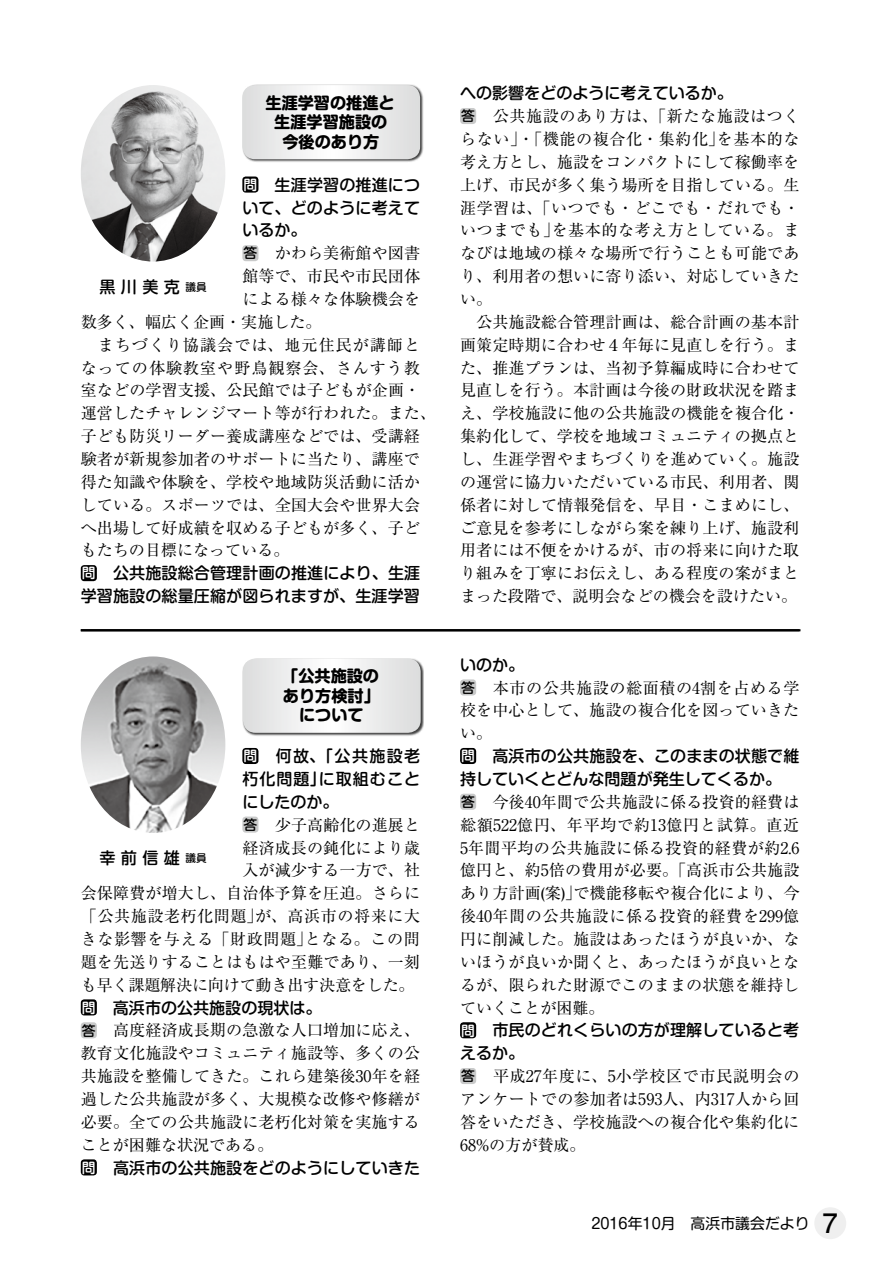
<style>
.page{position:relative;width:893px;height:1263px;background:#fff}
.page>*{position:absolute;margin:0;border:0;box-sizing:border-box;transform-origin:0 0}
.t1{font:700 16.2px/19.4px "Shin M Go Pr 6 N";color:#000;text-align:center}
.t2{font:500 16.2px "Shin M Go Pr 6 N";letter-spacing:.335em;color:#000}
.t3{font:16.05px/22.8px "Ryumin Pr 6 N";letter-spacing:.005em;color:#000;text-align:justify}
.t4{font:500 16.05px/22.8px "Shin M Go Pr 6 N";letter-spacing:.005em;color:#000}
.t5{font:16.05px "Ryumin Pr 6 N";letter-spacing:.065em;color:#000}
.t6{font:16.05px "Ryumin Pr 6 N";letter-spacing:.035em;color:#000}
.t7{font:16.05px "Ryumin Pr 6 N";letter-spacing:.04em;color:#000}
.t8{font:14.85px "Shin M Go Pr 6 N";color:#000}
.s1{font-size:13.8px;color:#fff}
.s2{font-family:"Shin M Go Pr 6 N";font-weight:500;font-size:13.8px}
.s3{font-size:10.65px}
.s4{font-family:"Futo Go B101 Pr 6 N";font-weight:700;font-size:26.85px}
</style>
<div class="page">
<div style="left:814px;top:1207px;width:32px;height:32px;background:#efefef;border-radius:50%"></div>
<hr style="left:81px;top:629px;width:719px;height:2px;background:#000">
<div style="left:242px;top:176px;width:16px;height:17px;background:#000;border-radius:3px"></div>
<div style="left:242px;top:245px;width:16px;height:16px;background:#c9caca;border-radius:3px"></div>
<div style="left:81px;top:565px;width:16px;height:16px;background:#000;border-radius:3px"></div>
<div style="left:460px;top:108px;width:16px;height:16px;background:#c9caca;border-radius:3px"></div>
<img style="left:81px;top:85px;width:144px;height:176px">
<div style="left:242px;top:748px;width:16px;height:16px;background:#000;border-radius:3px"></div>
<div style="left:242px;top:816px;width:16px;height:17px;background:#c9caca;border-radius:3px"></div>
<div style="left:81px;top:999px;width:16px;height:16px;background:#000;border-radius:3px"></div>
<div style="left:81px;top:1022px;width:16px;height:16px;background:#c9caca;border-radius:3px"></div>
<div style="left:81px;top:1159px;width:16px;height:16px;background:#000;border-radius:3px"></div>
<div style="left:460px;top:679px;width:16px;height:16px;background:#c9caca;border-radius:3px"></div>
<div style="left:460px;top:748px;width:16px;height:16px;background:#000;border-radius:3px"></div>
<div style="left:460px;top:794px;width:16px;height:16px;background:#c9caca;border-radius:3px"></div>
<div style="left:460px;top:1022px;width:16px;height:16px;background:#000;border-radius:3px"></div>
<div style="left:460px;top:1068px;width:16px;height:16px;background:#c9caca;border-radius:3px"></div>
<img style="left:81px;top:656px;width:144px;height:177px">
<div style="left:242px;top:658px;width:182px;height:78px;background:#000;opacity:.75"></div>
<svg style="left:243px;top:659px;width:178px;height:74px"></svg>
<div style="left:242px;top:85px;width:181px;height:78px;background:#000;opacity:.75"></div>
<svg style="left:242px;top:85px;width:178px;height:74px"></svg>
<p class="t1" style="left:265px;top:92px;width:131px">生涯学習の推進と生涯学習施設の今後のあり方</p>
<p class="t4" style="left:242px;top:172px;width:179px;text-align:justify"><span class="s1">問</span> 生涯学習の推進について、どのように考えているか。</p>
<p class="t3" style="left:243px;top:241px;width:178px"><span class="s2">答</span> かわら美術館や図書</p>
<p class="t3" style="left:242px;top:264px;width:179px">館等で、市民や市民団体</p>
<p class="t3" style="left:242px;top:287px;width:179px">による様々な体験機会を</p>
<p class="t3" style="left:81px;top:310px;width:242px">数多く、幅広く企画・実施した。</p>
<p class="t5" style="left:81px;top:332px;width:341px">　まちづくり協議会では、地元住民が講師と</p>
<p class="t5" style="left:81px;top:355px;width:341px">なっての体験教室や野鳥観察会、さんすう教</p>
<p class="t3" style="left:81px;top:378px;width:341px">室などの学習支援、公民館では子どもが企画・</p>
<p class="t3" style="left:81px;top:401px;width:357px">運営したチャレンジマート等が行われた。また、</p>
<p class="t3" style="left:81px;top:424px;width:341px">子ども防災リーダー養成講座などでは、受講経</p>
<p class="t3" style="left:81px;top:447px;width:341px">験者が新規参加者のサポートに当たり、講座で</p>
<p class="t3" style="left:81px;top:470px;width:341px">得た知識や体験を、学校や地域防災活動に活か</p>
<p class="t3" style="left:81px;top:492px;width:341px">している。スポーツでは、全国大会や世界大会</p>
<p class="t3" style="left:81px;top:515px;width:341px">へ出場して好成績を収める子どもが多く、子ど</p>
<p class="t3" style="left:81px;top:538px;width:210px">もたちの目標になっている。</p>
<p class="t4" style="left:81px;top:561px;width:341px"><span class="s1">問</span> 公共施設総合管理計画の推進により、生涯学習施設の総量圧縮が図られますが、生涯学習</p>
<p class="t2" style="left:99px;top:273px;width:109px">黒川美克<span class="s3">議員</span></p>
<p class="t1" style="left:282px;top:666px;width:99px">「公共施設のあり方検討」について</p>
<p class="t4" style="left:242px;top:744px;width:179px;text-align:justify"><span class="s1">問</span>　何故、「公共施設老朽化問題」に取組むことにしたのか。</p>
<p class="t3" style="left:243px;top:812px;width:178px"><span class="s2">答</span> 少子高齢化の進展と</p>
<p class="t3" style="left:242px;top:835px;width:179px">経済成長の鈍化により歳</p>
<p class="t3" style="left:242px;top:858px;width:179px">入が減少する一方で、社</p>
<p class="t3" style="left:81px;top:881px;width:341px">会保障費が増大し、自治体予算を圧迫。さらに</p>
<p class="t6" style="left:81px;top:903px;width:341px">「公共施設老朽化問題」が、高浜市の将来に大</p>
<p class="t7" style="left:81px;top:926px;width:341px">きな影響を与える「財政問題」となる。この問</p>
<p class="t3" style="left:81px;top:949px;width:341px">題を先送りすることはもはや至難であり、一刻</p>
<p class="t3" style="left:81px;top:972px;width:335px">も早く課題解決に向けて動き出す決意をした。</p>
<p class="t4" style="left:82px;top:995px;width:241px"><span class="s1">問</span>　高浜市の公共施設の現状は。</p>
<p class="t3" style="left:81px;top:1018px;width:341px"><span class="s2">答</span> 高度経済成長期の急激な人口増加に応え、教育文化施設やコミュニティ施設等、多くの公共施設を整備してきた。これら建築後30年を経過した公共施設が多く、大規模な改修や修繕が必要。全ての公共施設に老朽化対策を実施することが困難な状況である。</p>
<p class="t4" style="left:82px;top:1155px;width:340px"><span class="s1">問</span>　高浜市の公共施設をどのようにしていきた</p>
<p class="t2" style="left:99px;top:845px;width:109px">幸前信雄<span class="s3">議員</span></p>
<p class="t4" style="left:460px;top:81px;width:274px">への影響をどのように考えているか。</p>
<p class="t3" style="left:460px;top:104px;width:341px;text-align:left"><span class="s2">答</span> 公共施設のあり方は、「新たな施設はつくらない」・「機能の複合化・集約化」を基本的な考え方とし、施設をコンパクトにして稼働率を上げ、市民が多く集う場所を目指している。生涯学習は、「いつでも・どこでも・だれでも・いつまでも」を基本的な考え方としている。まなびは地域の様々な場所で行うことも可能であり、利用者の想いに寄り添い、対応していきたい。<br>　公共施設総合管理計画は、総合計画の基本計画策定時期に合わせ４年毎に見直しを行う。また、推進プランは、当初予算編成時に合わせて見直しを行う。本計画は今後の財政状況を踏まえ、学校施設に他の公共施設の機能を複合化・集約化して、学校を地域コミュニティの拠点とし、生涯学習やまちづくりを進めていく。施設の運営に協力いただいている市民、利用者、関係者に対して情報発信を、早目・こまめにし、ご意見を参考にしながら案を練り上げ、施設利用者には不便をかけるが、市の将来に向けた取り組みを丁寧にお伝えし、ある程度の案がまとまった段階で、説明会などの機会を設けたい。</p>
<p class="t4" style="left:460px;top:652px;width:66px">いのか。</p>
<p class="t3" style="left:460px;top:675px;width:341px"><span class="s2">答</span> 本市の公共施設の総面積の4割を占める学校を中心として、施設の複合化を図っていきたい。</p>
<p class="t4" style="left:460px;top:744px;width:341px"><span class="s1">問</span>　高浜市の公共施設を、このままの状態で維持していくとどんな問題が発生してくるか。</p>
<p class="t3" style="left:460px;top:789px;width:341px"><span class="s2">答</span> 今後40年間で公共施設に係る投資的経費は総額522億円、年平均で約13億円と試算。直近5年間平均の公共施設に係る投資的経費が約2.6億円と、約5倍の費用が必要。「高浜市公共施設あり方計画(案)」で機能移転や複合化により、今後40年間の公共施設に係る投資的経費を299億円に削減した。施設はあったほうが良いか、ないほうが良いか聞くと、あったほうが良いとなるが、限られた財源でこのままの状態を維持していくことが困難。</p>
<p class="t4" style="left:460px;top:1018px;width:341px"><span class="s1">問</span>　市民のどれくらいの方が理解していると考えるか。</p>
<p class="t3" style="left:460px;top:1064px;width:341px"><span class="s2">答</span> 平成27年度に、5小学校区で市民説明会のアンケートでの参加者は593人、内317人から回答をいただき、学校施設への複合化や集約化に68%の方が賛成。</p>
<p class="t8" style="left:591px;top:1211px;width:248px">2016年10月　高浜市議会だより <span class="s4">7</span></p>
</div>
